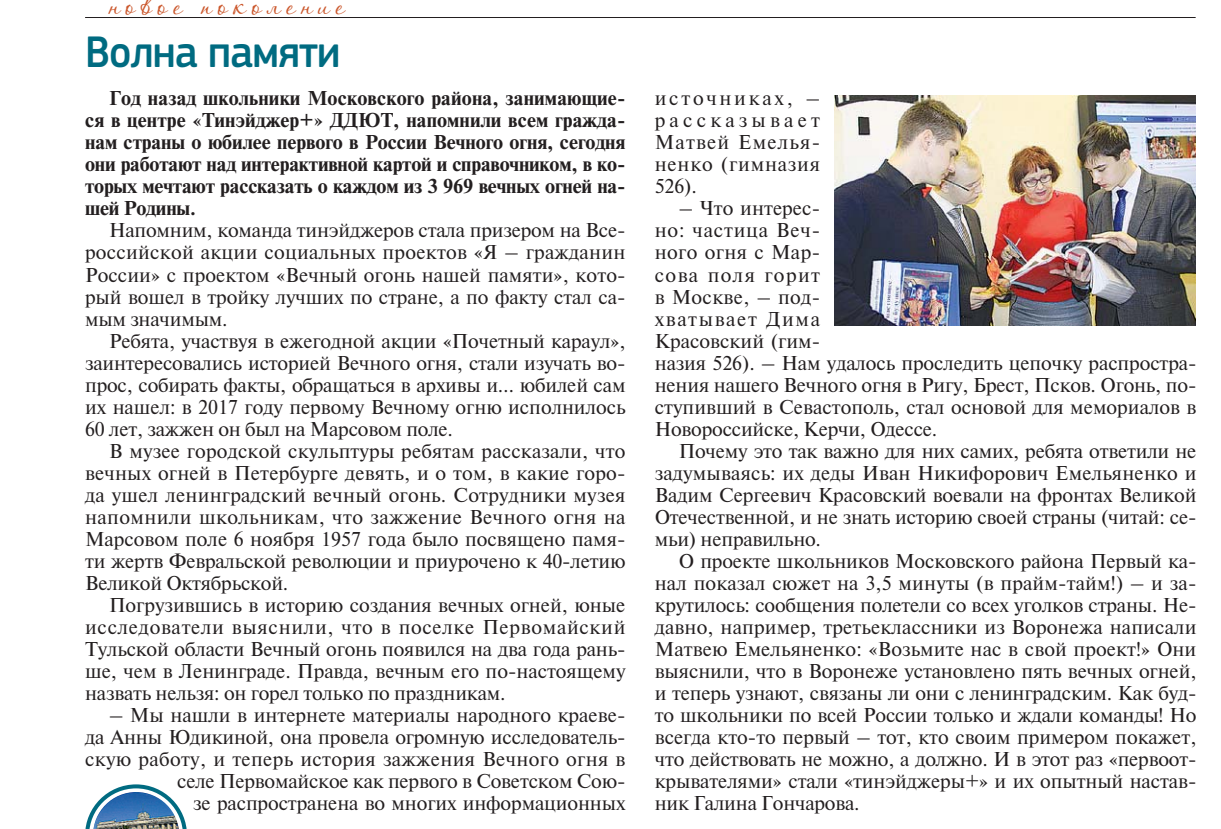
<style>
.page{position:relative;width:1221px;height:829px;background:#fff}
.page>*{position:absolute;margin:0;border:0;box-sizing:border-box;transform-origin:0 0}
.t1{font:500 46px "PF Square Sans Pro";letter-spacing:-.02em;color:#006b81;scale:.93 1}
.t2{font:28px "Aquarelle";letter-spacing:.2em;color:#cb572c}
.t3{font:20px/22px "Newton";letter-spacing:-.005em;color:#231f20;text-align:justify}
.t4{font:700 20px/22px "Newton";letter-spacing:-.01em;color:#231f20;text-align:justify}
</style>
<div class="page">
<svg style="left:85px;top:784px;width:102px;height:45px"></svg>
<img style="left:93px;top:792px;width:86px;height:37px">
<hr style="left:85px;top:17px;width:1110px;height:1px;background:#231f20">
<img style="left:834px;top:95px;width:360px;height:230px">
<h2 class="t2" style="left:109px;top:-12px;width:237px">новое поколение</h2>
<h1 class="t1" style="left:85px;top:35px;width:276px">Волна памяти</h1>
<p class="t4" style="left:85px;top:89px;width:542px;text-indent:24px">Год назад школьники Московского района, занимающие&shy;ся в центре «Тинэйджер+» ДДЮТ, напомнили всем гражда&shy;нам страны о юбилее первого в России Вечного огня, сегодня они работают над интерактивной картой и справочником, в ко&shy;торых мечтают рассказать о каждом из 3 969 вечных огней на&shy;шей Родины.</p>
<p class="t3" style="left:85px;top:221px;width:542px;text-indent:24px">Напомним, команда тинэйджеров стала призером на Все&shy;российской акции социальных проектов «Я – гражданин России» с проектом «Вечный огонь нашей памяти», кото&shy;рый вошел в тройку лучших по стране, а по факту стал са&shy;мым значимым.</p>
<p class="t3" style="left:85px;top:331px;width:542px;text-indent:24px">Ребята, участвуя в ежегодной акции «Почетный караул», заинтересовались историей Вечного огня, стали изучать во&shy;прос, собирать факты, обращаться в архивы и… юбилей сам их нашел: в 2017 году первому Вечному огню исполнилось 60 лет, зажжен он был на Марсовом поле.</p>
<p class="t3" style="left:85px;top:441px;width:542px;text-indent:24px">В музее городской скульптуры ребятам рассказали, что вечных огней в Петербурге девять, и о том, в какие горо&shy;да ушел ленинградский вечный огонь. Сотрудники музея напомнили школьникам, что зажжение Вечного огня на Марсовом поле 6 ноября 1957 года было посвящено памя&shy;ти жертв Февральской революции и приурочено к 40-летию Великой Октябрьской.</p>
<p class="t3" style="left:85px;top:595px;width:542px;text-indent:24px">Погрузившись в историю создания вечных огней, юные исследователи выяснили, что в поселке Первомайский Тульской области Вечный огонь появился на два года рань&shy;ше, чем в Ленинграде. Правда, вечным его по-настоящему назвать нельзя: он горел только по праздникам.</p>
<p class="t3" style="left:85px;top:705px;width:542px;text-align:right">– Мы нашли в интернете материалы народного краеве&shy;да Анны Юдикиной, она провела огромную исследователь&shy;скую работу, и теперь история зажжения Вечного огня в селе Первомайское как первого в Советском Сою-<br>зе распространена во многих информационных</p>
<p class="t3" style="left:654px;top:89px;width:167px">источниках, – рассказывает Матвей Емелья&shy;ненко (гимназия 526).</p>
<p class="t3" style="left:654px;top:199px;width:543px;text-align:left;text-indent:24px">– Что интерес-<br>но: частица Веч-<br>ного огня с Мар-<br>сова поля горит<br>в Москве, – под-<br>хватывает Дима<br>Красовский (гим-<br>назия 526). – Нам удалось проследить цепочку распростра&shy;нения нашего Вечного огня в Ригу, Брест, Псков. Огонь, по&shy;ступивший в Севастополь, стал основой для мемориалов в<br>Новороссийске, Керчи, Одессе.</p>
<p class="t3" style="left:654px;top:441px;width:543px;text-indent:24px">Почему это так важно для них самих, ребята ответили не задумываясь: их деды Иван Никифорович Емельяненко и Вадим Сергеевич Красовский воевали на фронтах Великой Отечественной, и не знать историю своей страны (читай: се&shy;мьи) неправильно.</p>
<p class="t3" style="left:654px;top:551px;width:543px;text-indent:24px">О проекте школьников Московского района Первый ка&shy;нал показал сюжет на 3,5 минуты (в прайм-тайм!) – и за&shy;крутилось: сообщения полетели со всех уголков страны. Не&shy;давно, например, третьеклассники из Воронежа написали Матвею Емельяненко: «Возьмите нас в свой проект!» Они выяснили, что в Воронеже установлено пять вечных огней, и теперь узнают, связаны ли они с ленинградским. Как буд&shy;то школьники по всей России только и ждали команды! Но всегда кто-то первый – тот, кто своим примером покажет, что действовать не можно, а должно. И в этот раз «первоот&shy;крывателями» стали «тинэйджеры+» и их опытный настав&shy;ник Галина Гончарова.</p>
</div>
